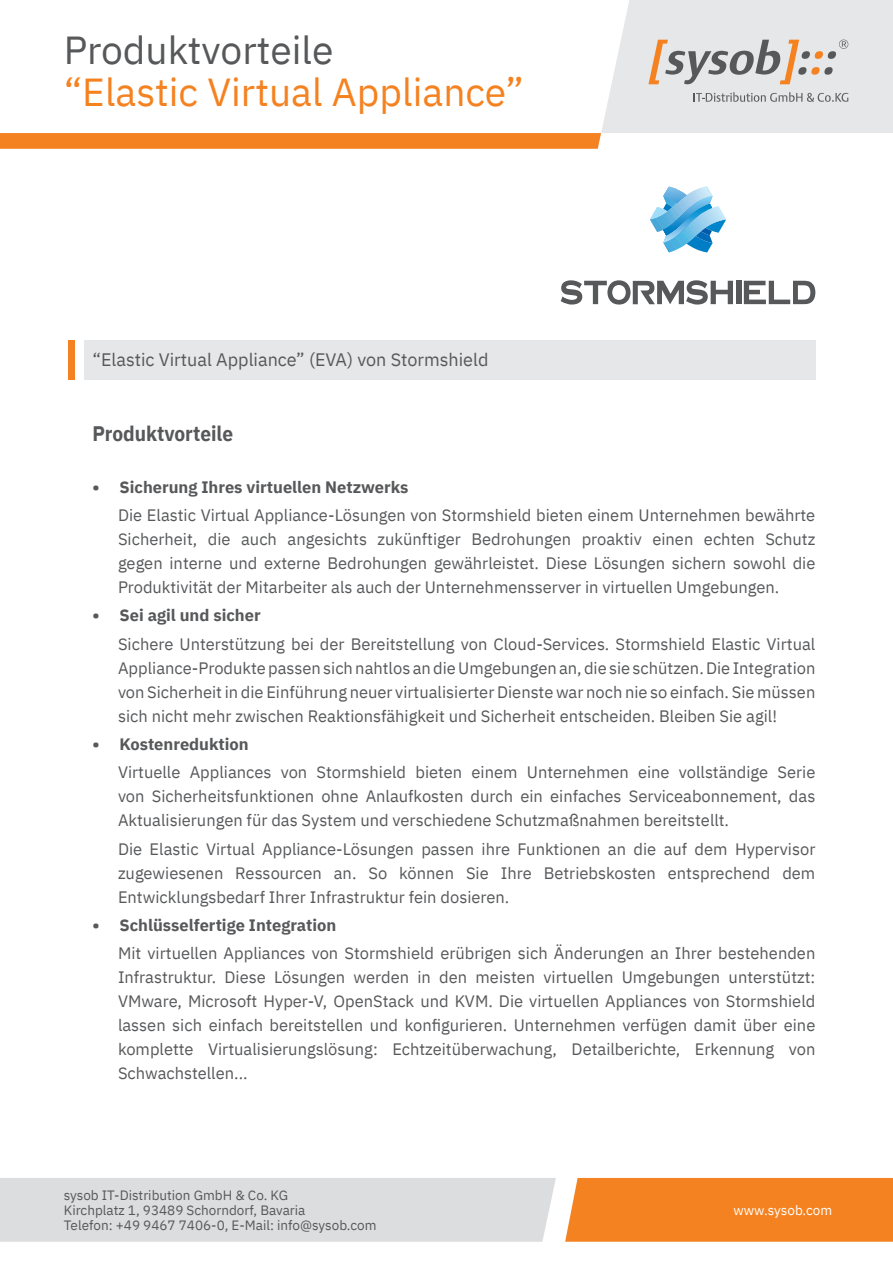
<style>
.page{position:relative;width:893px;height:1263px;background:#fff}
.page>*{position:absolute;margin:0;border:0;box-sizing:border-box;transform-origin:0 0}
.t1{font:39px "IBM Plex Sans";color:#f58220}
.t2{font:39px "IBM Plex Sans";color:#57585a}
.t3{font:700 21px "IBM Plex Sans";color:#57585a;scale:.91 1}
.t4{font:18px "IBM Plex Sans";color:#57585a}
.t5{font:16.5px/24px "IBM Plex Sans";color:#57585a;text-align:justify}
.t6{font:700 16.5px "IBM Plex Sans";color:#57585a}
.t7{font:13.5px/15px "IBM Plex Sans";color:#57585a}
.t8{font:13.5px "IBM Plex Sans";color:#fff}
</style>
<div class="page">
<svg style="left:0;top:0;width:893px;height:149px"></svg>
<div style="left:0;top:1178px;width:556px;height:64px;background:#dcdddf"></div>
<div style="left:565px;top:1178px;width:328px;height:64px;background:#f58220"></div>
<div style="left:69px;top:340px;width:6px;height:40px;background:#f58220"></div>
<div style="left:84px;top:340px;width:731px;height:40px;background:#e6e7e9"></div>
<div style="left:736px;top:281px;width:5px;height:23px;background:#57585a"></div>
<svg style="left:744px;top:281px;width:71px;height:23px"></svg>
<svg style="left:561px;top:280px;width:172px;height:25px"></svg>
<svg style="left:650px;top:186px;width:76px;height:66px"></svg>
<hr style="left:663px;top:186px;width:23px;height:2px;background:#84bfe8">
<p class="t2" style="left:64px;top:21px;width:271px">Produktvorteile</p>
<p class="t1" style="left:64px;top:63px;width:461px">“Elastic Virtual Appliance”</p>
<p class="t4" style="left:92px;top:346px;width:398px">“Elastic Virtual Appliance” (EVA) von Stormshield</p>
<p class="t3" style="left:92px;top:416px;width:156px">Produktvorteile</p>
<p class="t6" style="left:92px;top:474px;width:318px">• Sicherung Ihres virtuellen Netzwerks</p>
<p class="t5" style="left:118px;top:502px;width:699px">Die Elastic Virtual Appliance-Lösungen von Stormshield bieten einem Unternehmen bewährte Sicherheit, die auch angesichts zukünftiger Bedrohungen proaktiv einen echten Schutz gegen interne und externe Bedrohungen gewährleistet. Diese Lösungen sichern sowohl die Produktivität der Mitarbeiter als auch der Unternehmensserver in virtuellen Umgebungen.</p>
<p class="t6" style="left:92px;top:602px;width:170px">• Sei agil und sicher</p>
<p class="t5" style="left:118px;top:630px;width:699px">Sichere Unterstützung bei der Bereitstellung von Cloud-Services. Stormshield Elastic Virtual Appliance-Produkte passen sich nahtlos an die Umgebungen an, die sie schützen. Die Integration von Sicherheit in die Einführung neuer virtualisierter Dienste war noch nie so einfach. Sie müssen sich nicht mehr zwischen Reaktionsfähigkeit und Sicherheit entscheiden. Bleiben Sie agil!</p>
<p class="t6" style="left:92px;top:731px;width:158px">• Kostenreduktion</p>
<p class="t5" style="left:118px;top:759px;width:699px">Virtuelle Appliances von Stormshield bieten einem Unternehmen eine vollständige Serie von Sicherheitsfunktionen ohne Anlaufkosten durch ein einfaches Serviceabonnement, das Aktualisierungen für das System und verschiedene Schutzmaßnahmen bereitstellt.</p>
<p class="t5" style="left:118px;top:835px;width:699px">Die Elastic Virtual Appliance-Lösungen passen ihre Funktionen an die auf dem Hypervisor zugewiesenen Ressourcen an. So können Sie Ihre Betriebskosten entsprechend dem Entwicklungsbedarf Ihrer Infrastruktur fein dosieren.</p>
<p class="t6" style="left:92px;top:912px;width:245px">• Schlüsselfertige Integration</p>
<p class="t5" style="left:118px;top:940px;width:699px">Mit virtuellen Appliances von Stormshield erübrigen sich Änderungen an Ihrer bestehenden Infrastruktur. Diese Lösungen werden in den meisten virtuellen Umgebungen unterstützt:<br>VMware, Microsoft Hyper-V, OpenStack und KVM. Die virtuellen Appliances von Stormshield lassen sich einfach bereitstellen und konfigurieren. Unternehmen verfügen damit über eine komplette Virtualisierungslösung: Echtzeitüberwachung, Detailberichte, Erkennung von Schwachstellen...</p>
<p class="t7" style="left:64px;top:1187px;width:314px">sysob IT-Distribution GmbH &amp; Co. KG<br>Kirchplatz 1, 93489 Schorndorf, Bavaria<br>Telefon: +49 9467 7406-0, E-Mail: info@sysob.com</p>
<p class="t8" style="left:733px;top:1200px;width:100px">www.sysob.com</p>
</div>
